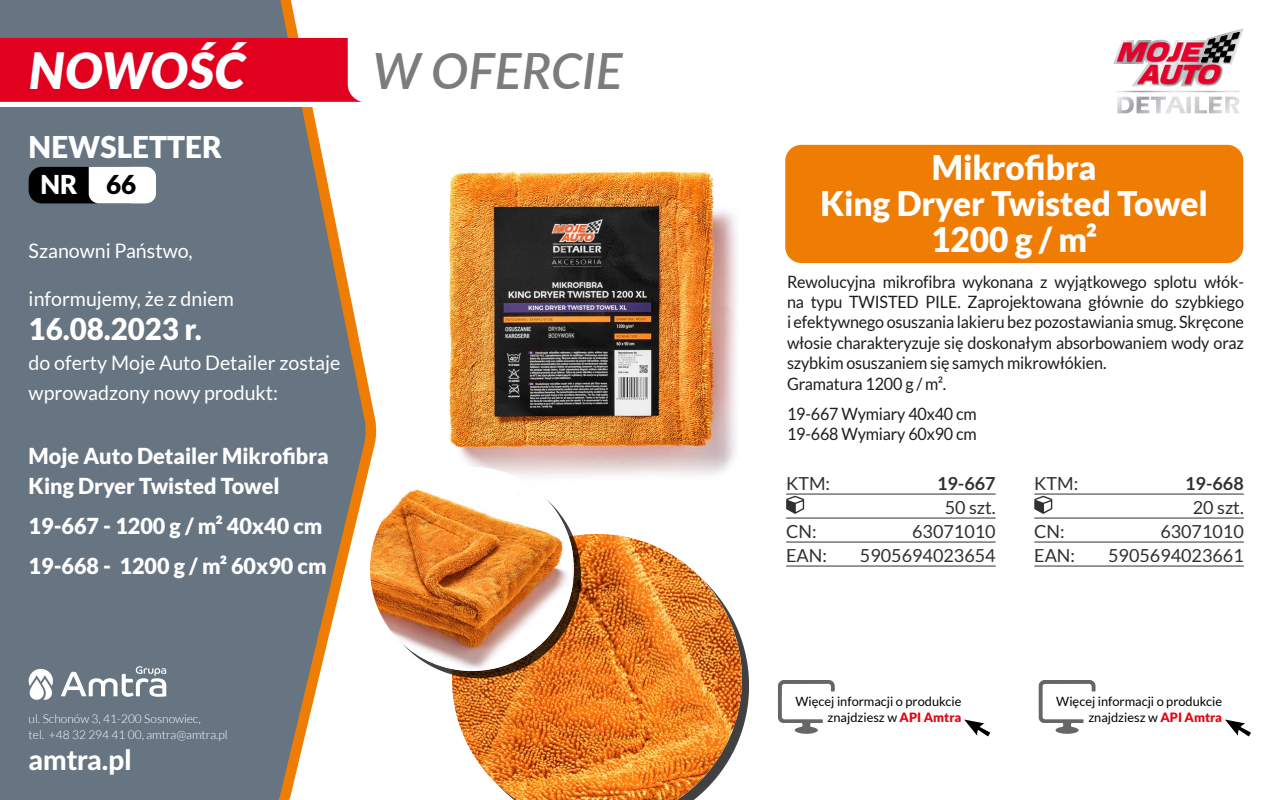
<style>
.page{position:relative;width:1280px;height:800px;background:#fff}
.page>*{position:absolute;margin:0;border:0;box-sizing:border-box;transform-origin:0 0}
.t1{font:italic 600 50px "Lato";color:#7c7c7b}
.t2{font:italic 900 50px "Lato";letter-spacing:-.005em;color:#fbffff}
.t3{font:900 34px/36px "Lato";color:#fff;text-align:center}
.t4{font:900 30px "Lato";color:#fff}
.t5{font:800 28px "Lato";color:#fff}
.t6{font:900 26px "Lato";color:#fff}
.t7{font:900 22px/30px "Lato";color:#fff}
.t8{font:20px/30px "Lato";color:#fff}
.t9{font:18px "Lato";color:#30302e}
.t10{font:700 18px "Lato";color:#30302e}
.t11{font:17px/20.4px "Lato";letter-spacing:-.01em;color:#1d1d20;scale:.95 1}
.t12{font:12.8px/15.4px "Lato";color:#000;text-align:right}
.t13{font:300 12px/16px "Lato";color:#fff}
.s1{color:#000}
.s2{font-weight:900;color:#e30613}
</style>
<div class="page">
<svg style="left:0;top:0;width:366px;height:800px;background:#777f88"></svg>
<svg style="left:29px;top:669px;width:24px;height:31px"></svg>
<svg style="left:61px;top:666px;width:105px;height:31px"></svg>
<div style="left:29px;top:167px;width:113px;height:36px;background:#000;border-radius:13px"></div>
<div style="left:89px;top:167px;width:67px;height:36px;background:#fff"></div>
<div style="left:0;top:59px;width:627px;height:48px;background:#fff"></div>
<svg style="left:0;top:35px;width:366px;height:67px;background:#de112d"></svg>
<hr style="left:786px;top:494px;width:210px;height:1px;background:#30302e">
<hr style="left:786px;top:518px;width:210px;height:1px;background:#30302e">
<hr style="left:786px;top:542px;width:210px;height:1px;background:#30302e">
<hr style="left:786px;top:566px;width:210px;height:1px;background:#30302e">
<svg style="left:786px;top:496px;width:18px;height:18px"></svg>
<svg style="left:778px;top:680px;width:57px;height:54px"></svg>
<svg style="left:964px;top:720px;width:26px;height:16px"></svg>
<div style="left:785px;top:145px;width:458px;height:118px;background:#ef7d04;border-radius:16px"></div>
<svg style="left:1113px;top:28px;width:131px;height:85px"></svg>
<hr style="left:1034px;top:494px;width:210px;height:1px;background:#30302e">
<hr style="left:1034px;top:518px;width:210px;height:1px;background:#30302e">
<hr style="left:1034px;top:542px;width:210px;height:1px;background:#30302e">
<hr style="left:1034px;top:566px;width:210px;height:1px;background:#30302e">
<svg style="left:1034px;top:496px;width:18px;height:18px"></svg>
<svg style="left:1039px;top:680px;width:57px;height:54px"></svg>
<svg style="left:1225px;top:720px;width:26px;height:16px"></svg>
<img style="left:449px;top:169px;width:288px;height:307px">
<div style="left:459px;top:541px;width:290px;height:259px;background:#000;opacity:.75"></div>
<img style="left:452px;top:534px;width:290px;height:266px">
<div style="left:376px;top:474px;width:205px;height:204px;background:#000;opacity:.75"></div>
<img style="left:370px;top:467px;width:202px;height:204px">
<h1 class="t2" style="left:29px;top:34px;width:218px">NOWOŚĆ</h1>
<h1 class="t1" style="left:373px;top:35px;width:251px">W OFERCIE</h1>
<h3 class="t4" style="left:29px;top:129px;width:195px">NEWSLETTER</h3>
<h3 class="t6" style="left:41px;top:170px;width:97px">NR <span class="s1">66</span></h3>
<p class="t8" style="left:29px;top:235px;width:166px">Szanowni Państwo,</p>
<p class="t8" style="left:29px;top:283px;width:207px">informujemy, że z dniem</p>
<h3 class="t4" style="left:29px;top:311px;width:174px">16.08.2023 r.</h3>
<p class="t8" style="left:29px;top:347px;width:313px">do oferty Moje Auto Detailer zostaje wprowadzony nowy produkt:</p>
<p class="t7" style="left:29px;top:440px;width:302px">Moje Auto Detailer Mikrofibra<br>King Dryer Twisted Towel</p>
<p class="t7" style="left:29px;top:505px;width:300px;line-height:40px">19-667 - 1200 g / m² 40x40 cm<br>19-668 - 1200 g / m² 60x90 cm</p>
<p class="t13" style="left:29px;top:711px;width:201px">ul. Schonów 3, 41-200 Sosnowiec,<br>tel. +48 32 294 41 00, amtra@amtra.pl</p>
<h3 class="t5" style="left:29px;top:739px;width:104px">amtra.pl</h3>
<h2 class="t3" style="left:820px;top:149px;width:389px">Mikrofibra<br>King Dryer Twisted Towel<br>1200 g / m²</h2>
<p class="t11" style="left:787px;top:271px;width:483px">Rewolucyjna mikrofibra wykonana z wyjątkowego splotu włók&shy;na typu TWISTED PILE. Zaprojektowana głównie do szybkiego i efektywnego osuszania lakieru bez pozostawiania smug. Skręcone włosie charakteryzuje się doskonałym absorbowaniem wody oraz szybkim osuszaniem się samych mikrowłókien.<br>Gramatura 1200 g / m².</p>
<p class="t11" style="left:787px;top:403px;width:201px">19-667 Wymiary 40x40 cm<br>19-668 Wymiary 60x90 cm</p>
<p class="t9" style="left:786px;top:473px;width:45px">KTM:</p>
<p class="t10" style="left:937px;top:473px;width:60px">19-667</p>
<p class="t9" style="left:945px;top:497px;width:53px">50 szt.</p>
<p class="t9" style="left:786px;top:521px;width:32px">CN:</p>
<p class="t9" style="left:912px;top:521px;width:85px">63071010</p>
<p class="t9" style="left:786px;top:545px;width:42px">EAN:</p>
<p class="t9" style="left:860px;top:545px;width:137px">5905694023654</p>
<p class="t9" style="left:1034px;top:473px;width:45px">KTM:</p>
<p class="t10" style="left:1185px;top:473px;width:60px">19-668</p>
<p class="t9" style="left:1193px;top:497px;width:53px">20 szt.</p>
<p class="t9" style="left:1034px;top:521px;width:32px">CN:</p>
<p class="t9" style="left:1160px;top:521px;width:85px">63071010</p>
<p class="t9" style="left:1034px;top:545px;width:42px">EAN:</p>
<p class="t9" style="left:1108px;top:545px;width:137px">5905694023661</p>
<p class="t12" style="left:796px;top:694px;width:167px">Więcej informacji o produkcie znajdziesz w <span class="s2">API Amtra</span></p>
<p class="t12" style="left:1056px;top:694px;width:167px">Więcej informacji o produkcie znajdziesz w <span class="s2">API Amtra</span></p>
</div>
